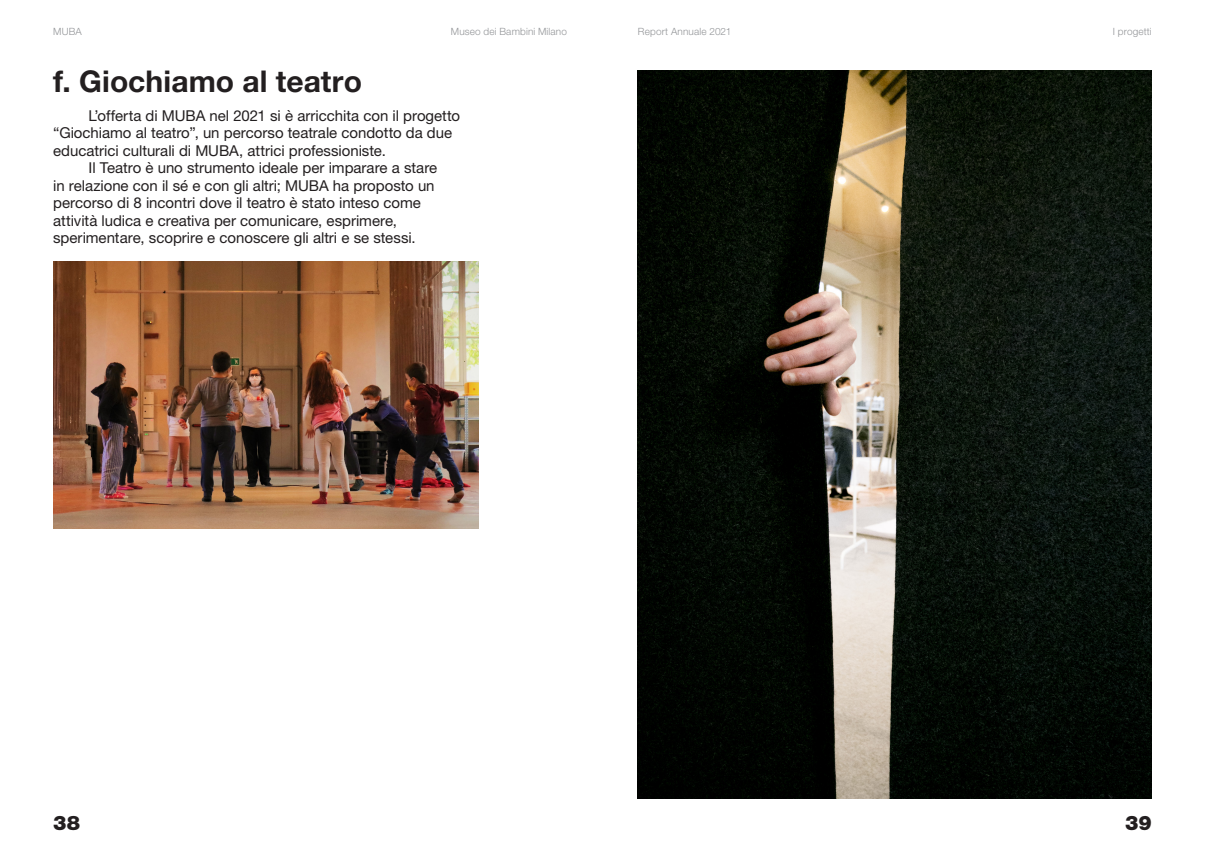
<style>
.page{position:relative;width:1205px;height:851px;background:#fff}
.page>*{position:absolute;margin:0;border:0;box-sizing:border-box;transform-origin:0 0}
.Titolo_2{font:700 30px "Helvetica Neue LT Pro";letter-spacing:.005em;color:#231f20}
.t1{font:900 20px "Helvetica Neue LT Pro";color:#231f20}
.Testo_HN_12_14{font:15px/17.5px "Helvetica Neue LT Pro";letter-spacing:-.005em;color:#231f20}
.t2{font:300 10px "Helvetica Neue LT Pro";letter-spacing:.015em;color:#939598}
</style>
<div class="page">
<img style="left:53px;top:261px;width:425px;height:267px">
<img style="left:638px;top:71px;width:514px;height:727px">
<p class="t2" style="left:53px;top:26px;width:30px">MUBA</p>
<p class="t2" style="left:451px;top:26px;width:118px">Museo dei Bambini Milano</p>
<p class="Titolo_2" style="left:53px;top:63px;width:310px">f. Giochiamo al teatro</p>
<p class="Testo_HN_12_14" style="left:53px;top:106px;width:408px;text-indent:35px">L’offerta di MUBA nel 2021 si è arricchita con il progetto “Giochiamo al teatro”, un percorso teatrale condotto da due educatrici culturali di MUBA, attrici professioniste.</p>
<p class="Testo_HN_12_14" style="left:53px;top:159px;width:386px;text-indent:35px">Il Teatro è uno strumento ideale per imparare a stare in relazione con il sé e con gli altri; MUBA ha proposto un percorso di 8 incontri dove il teatro è stato inteso come</p>
<p class="Testo_HN_12_14" style="left:53px;top:211px;width:364px">attività ludica e creativa per comunicare, esprimere, sperimentare, scoprire e conoscere gli altri e se stessi.</p>
<p class="t2" style="left:638px;top:26px;width:95px">Report Annuale 2021</p>
<p class="t2" style="left:1113px;top:26px;width:40px">I progetti</p>
<h2 class="t1" style="left:53px;top:810px;width:28px">38</h2>
<p class="t1" style="left:1125px;top:810px;width:28px">39</p>
</div>
